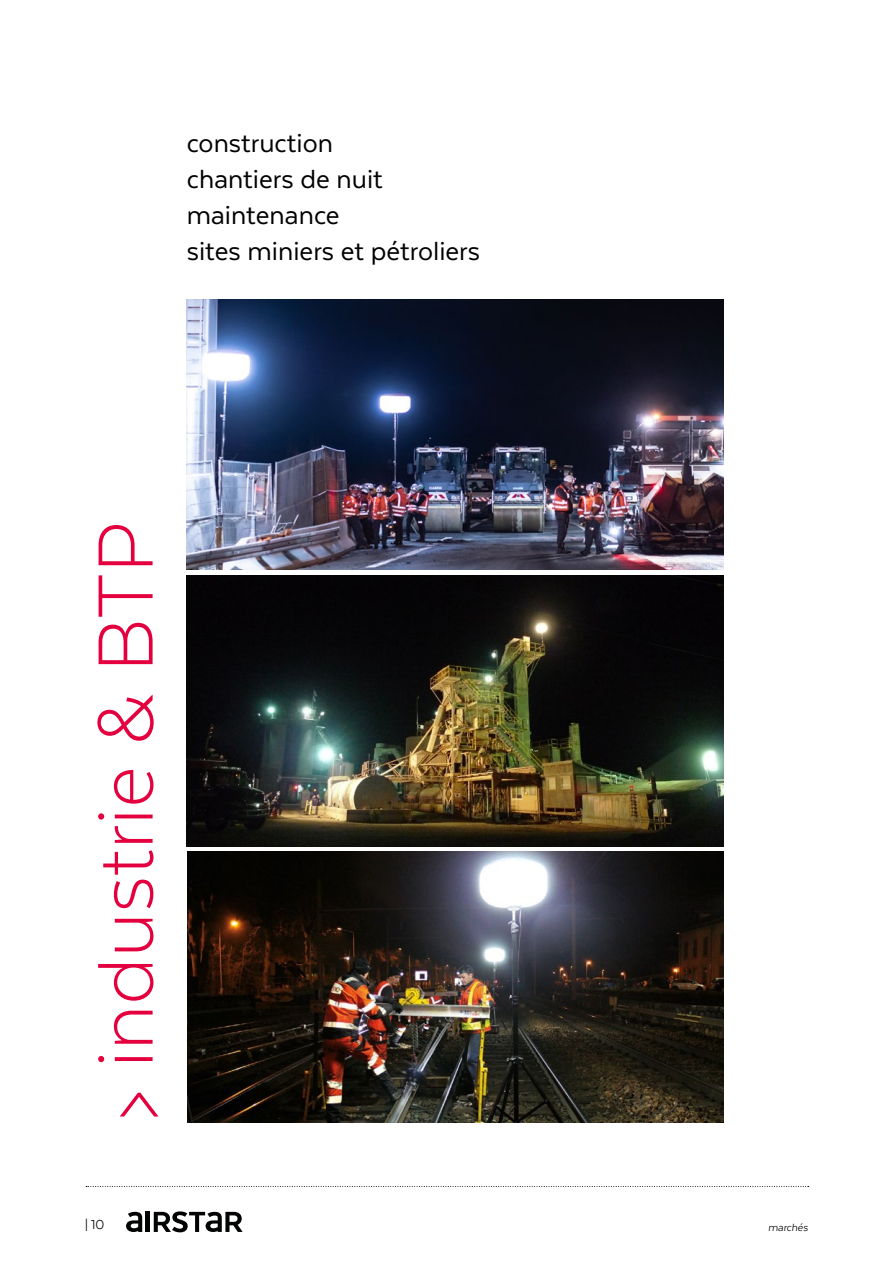
<style>
.page{position:relative;width:893px;height:1263px;background:#fff}
.page>*{position:absolute;margin:0;border:0;box-sizing:border-box;transform-origin:0 0}
.t1{font:300 90px "Texta Alt";color:#e4003e}
.t2{font:30px/36px "Texta";color:#000}
.t3{font:15px "Texta Alt";color:#000}
.t4{font:italic 12px "Texta Alt";color:#000}
</style>
<div class="page">
<svg style="left:86px;top:1186px;width:723px;height:1px"></svg>
<img style="left:187px;top:299px;width:536px;height:271px">
<hr style="left:146px;top:1212px;width:4px;height:20px;background:#010202">
<svg style="left:154px;top:1211px;width:88px;height:21px"></svg>
<svg style="left:126px;top:1212px;width:16px;height:20px"></svg>
<img style="left:187px;top:852px;width:536px;height:271px">
<img style="left:187px;top:576px;width:536px;height:270px">
<p class="t2" style="left:187px;top:125px;width:295px">construction<br>chantiers de nuit maintenance<br>sites miniers et pétroliers</p>
<h1 class="t1" style="left:79px;top:1123px;width:602px;rotate:-90deg">&gt; industrie &amp; BTP</h1>
<p class="t3" style="left:85px;top:1217px;width:21px">| 10</p>
<p class="t4" style="left:768px;top:1221px;width:41px">marchés</p>
</div>
